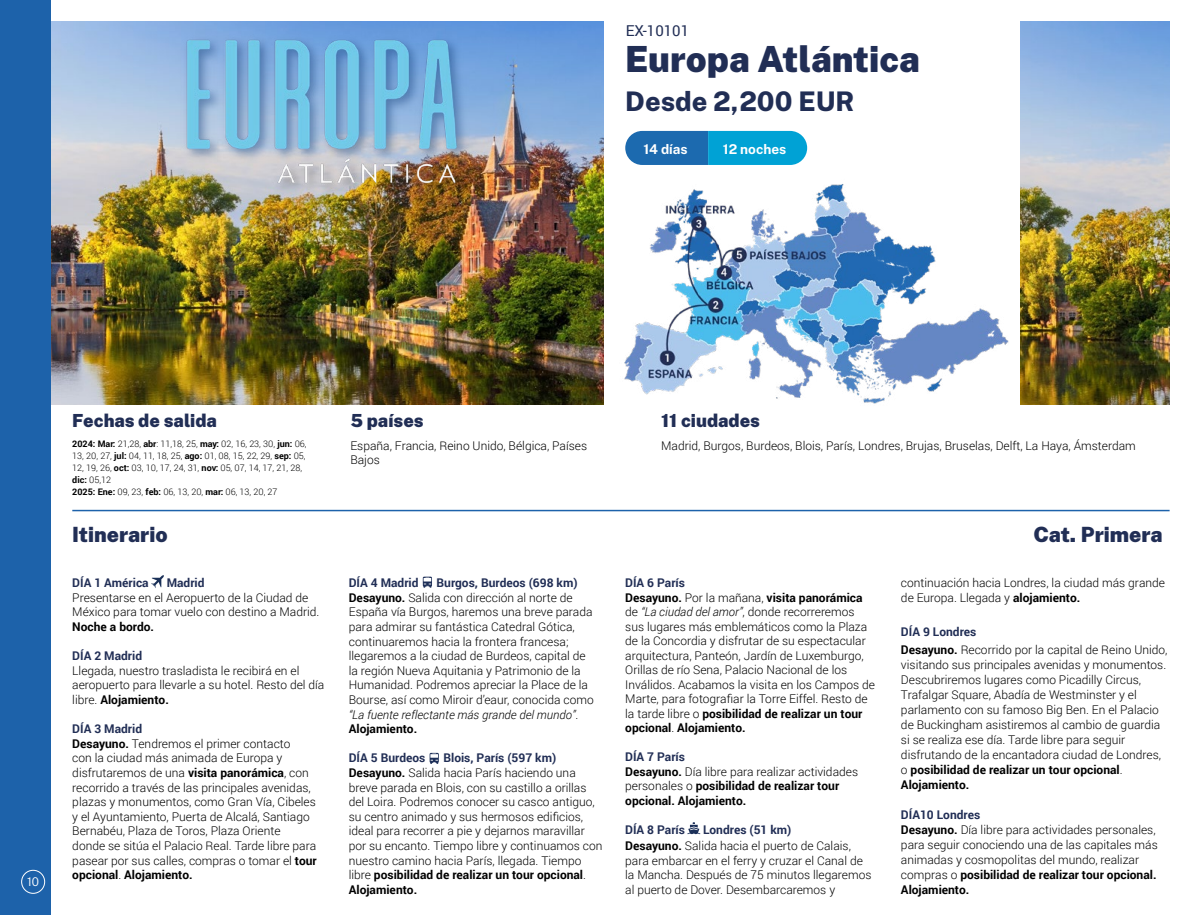
<style>
.page{position:relative;width:1191px;height:915px;background:#fff}
.page>*{position:absolute;margin:0;border:0;box-sizing:border-box;transform-origin:0 0}
.t1{font:900 36px "Public Sans";color:#212e55}
.t2{font:800 27px "Public Sans";color:#212e55}
.t3{font:900 21px "Public Sans";color:#212e55}
.t4{font:900 18px "Public Sans";color:#212e55}
.t5{font:15px "Roboto";color:#212e55}
.t6{font:700 13.5px "Public Sans";color:#fff}
.t7{font:300 12px/14.5px "Roboto";color:#000}
.t8{font:700 12px/14.5px "Roboto";color:#000}
.t9{font:700 12px "Roboto";color:#212e55}
.t10{font:300 12px "Public Sans";color:#fff}
.t11{font:300 9px/12px "Roboto";color:#000}
.s1{font-weight:700}
.s2{font-weight:700;color:#212e55}
.s3{font-style:italic}
.s4{color:#212e55}
.s5{font-weight:300}
</style>
<div class="page">
<div style="left:0;top:0;width:51px;height:914px;background:#1d62aa"></div>
<div style="left:21px;top:869px;width:24px;height:24px;border:1px solid #fff;border-radius:50%"></div>
<img style="left:51px;top:21px;width:552px;height:383px">
<img style="left:110px;top:21px;width:426px;height:184px">
<img style="left:1020px;top:21px;width:149px;height:383px">
<svg style="left:625px;top:131px;width:182px;height:17px"></svg>
<svg style="left:151px;top:575px;width:13px;height:13px"></svg>
<hr style="left:72px;top:509px;width:1097px;height:2px;background:#1d62aa">
<svg style="left:423px;top:576px;width:9px;height:11px"></svg>
<svg style="left:429px;top:752px;width:10px;height:11px"></svg>
<svg style="left:688px;top:822px;width:12px;height:11px"></svg>
<img style="left:595px;top:148px;width:428px;height:257px">
<p class="t5" style="left:625px;top:20px;width:65px">EX-10101</p>
<h1 class="t1" style="left:625px;top:35px;width:296px">Europa Atlántica</h1>
<h2 class="t2" style="left:625px;top:83px;width:231px">Desde 2,200 EUR</h2>
<p class="t6" style="left:643px;top:140px;width:46px">14 días</p>
<p class="t6" style="left:723px;top:140px;width:65px">12 noches</p>
<p class="t10" style="left:27px;top:873px;width:14px">10</p>
<h3 class="t4" style="left:72px;top:408px;width:146px">Fechas de salida</h3>
<h3 class="t4" style="left:350px;top:408px;width:75px">5 países</h3>
<p class="t7" style="left:350px;top:438px;width:238px">España, Francia, Reino Unido, Bélgica, Países<br>Bajos</p>
<p class="t11" style="left:72px;top:437px;width:236px"><span class="s1">2024: Mar:</span> 21,28, <span class="s1">abr</span>: 11,18, 25, <span class="s1">may:</span> 02, 16, 23, 30, <span class="s1">jun:</span> 06, 13, 20, 27, <span class="s1">jul:</span> 04, 11, 18, 25, <span class="s1">ago:</span> 01, 08, 15, 22, 29, <span class="s1">sep:</span> 05, 12, 19, 26, <span class="s1">oct:</span> 03, 10, 17, 24, 31, <span class="s1">nov:</span> 05, 07, 14, 17, 21, 28, <span class="s1">dic:</span> 05,12<br><span class="s1">2025: Ene:</span> 09, 23, <span class="s1">feb:</span> 06, 13, 20, <span class="s1">mar:</span> 06, 13, 20, 27</p>
<h3 class="t3" style="left:72px;top:520px;width:97px">Itinerario</h3>
<p class="t9" style="left:72px;top:574px;width:78px">DÍA 1 América</p>
<p class="t9" style="left:167px;top:574px;width:39px">Madrid</p>
<p class="t7" style="left:72px;top:589px;width:249px">Presentarse en el Aeropuerto de la Ciudad de<br>México para tomar vuelo con destino a Madrid.</p>
<p class="t8" style="left:72px;top:618px;width:83px">Noche a bordo.</p>
<p class="t9" style="left:72px;top:647px;width:71px">DÍA 2 Madrid</p>
<p class="t7" style="left:72px;top:662px;width:253px">Llegada, nuestro trasladista le recibirá en el aeropuerto para llevarle a su hotel. Resto del día libre. <span class="s1">Alojamiento.</span></p>
<p class="t7" style="left:72px;top:721px;width:246px"><span class="s2">DÍA 3 Madrid<br></span><span class="s1">Desayuno.</span> Tendremos el primer contacto<br>con la ciudad más animada de Europa y disfrutaremos de una <span class="s1">visita panorámica</span>, con recorrido a través de las principales avenidas, plazas y monumentos, como Gran Vía, Cibeles y el Ayuntamiento, Puerta de Alcalá, Santiago Bernabéu, Plaza de Toros, Plaza Oriente<br>donde se sitúa el Palacio Real. Tarde libre para pasear por sus calles, compras o tomar el <span class="s1">tour opcional</span>. <span class="s1">Alojamiento.</span></p>
<p class="t9" style="left:349px;top:574px;width:71px">DÍA 4 Madrid</p>
<p class="t7" style="left:349px;top:575px;width:246px;text-indent:88px"><span class="s2">Burgos, Burdeos (698 km)<br></span><span class="s1">Desayuno.</span> Salida con dirección al norte de España vía Burgos, haremos una breve parada para admirar su fantástica Catedral Gótica, continuaremos hacia la frontera francesa; llegaremos a la ciudad de Burdeos, capital de la región Nueva Aquitania y Patrimonio de la Humanidad. Podremos apreciar la Place de la Bourse, así como Miroir d’eaur, conocida como <span class="s3">“La fuente reflectante más grande del mundo”</span>.<br><span class="s1">Alojamiento.</span></p>
<p class="t9" style="left:349px;top:749px;width:78px">DÍA 5 Burdeos</p>
<p class="t7" style="left:349px;top:750px;width:255px;text-indent:95px"><span class="s2">Blois, París (597 km)<br></span><span class="s1">Desayuno.</span> Salida hacia París haciendo una breve parada en Blois, con su castillo a orillas del Loira. Podremos conocer su casco antiguo, su centro animado y sus hermosos edificios, ideal para recorrer a pie y dejarnos maravillar por su encanto. Tiempo libre y continuamos con nuestro camino hacia París, llegada. Tiempo libre <span class="s1">posibilidad de realizar un tour opcional</span>.<br><span class="s1">Alojamiento.</span></p>
<h3 class="t4" style="left:661px;top:408px;width:100px">11 ciudades</h3>
<p class="t7" style="left:661px;top:437px;width:476px">Madrid, Burgos, Burdeos, Blois, París, Londres, Brujas, Bruselas, Delft, La Haya, Ámsterdam</p>
<p class="t7" style="left:625px;top:575px;width:251px"><span class="s2">DÍA 6 París<br></span><span class="s1">Desayuno.</span> Por la mañana, <span class="s1">visita panorámica </span>de <span class="s3">“La ciudad del amor”</span>, donde recorreremos sus lugares más emblemáticos como la Plaza de la Concordia y disfrutar de su espectacular arquitectura, Panteón, Jardín de Luxemburgo, Orillas de río Sena, Palacio Nacional de los Inválidos. Acabamos la visita en los Campos de Marte, para fotografiar la Torre Eiffel. Resto de la tarde libre o <span class="s1">posibilidad de realizar un tour opcional</span>. <span class="s1">Alojamiento.</span></p>
<p class="t8" style="left:625px;top:748px;width:234px"><span class="s4">DÍA 7 París<br></span>Desayuno. <span class="s5">Día libre para realizar actividades personales o</span> posibilidad de realizar tour opcional. Alojamiento.</p>
<p class="t9" style="left:625px;top:820px;width:61px">DÍA 8 París</p>
<p class="t7" style="left:625px;top:820px;width:227px;line-height:16.6px;text-indent:78px"><span class="s2">Londres (51 km)<br></span><span class="s1">Desayuno.</span> Salida hacia el puerto de Calais,</p>
<p class="t7" style="left:625px;top:852px;width:248px">para embarcar en el ferry y cruzar el Canal de la Mancha. Después de 75 minutos llegaremos al puerto de Dover. Desembarcaremos y</p>
<h3 class="t3" style="left:1033px;top:520px;width:131px">Cat. Primera</h3>
<p class="t7" style="left:901px;top:574px;width:265px;line-height:15px">continuación hacia Londres, la ciudad más grande de Europa. Llegada y <span class="s1">alojamiento.</span></p>
<p class="t7" style="left:901px;top:623px;width:268px;line-height:17.1px"><span class="s2">DÍA 9 Londres<br></span><span class="s1">Desayuno.</span> Recorrido por la capital de Reino Unido,</p>
<p class="t7" style="left:901px;top:656px;width:267px;line-height:15px">visitando sus principales avenidas y monumentos.<br>Descubriremos lugares como Picadilly Circus, Trafalgar Square, Abadía de Westminster y el parlamento con su famoso Big Ben. En el Palacio de Buckingham asistiremos al cambio de guardia si se realiza ese día. Tarde libre para seguir disfrutando de la encantadora ciudad de Londres, o <span class="s1">posibilidad de realizar un tour opcional</span>.<br><span class="s1">Alojamiento.</span></p>
<p class="t7" style="left:901px;top:806px;width:258px;line-height:15px"><span class="s2">DÍA10 Londres<br></span><span class="s1">Desayuno.</span> Día libre para actividades personales, para seguir conociendo una de las capitales más animadas y cosmopolitas del mundo, realizar compras o <span class="s1">posibilidad de realizar tour opcional.<br>Alojamiento.</span></p>
</div>
